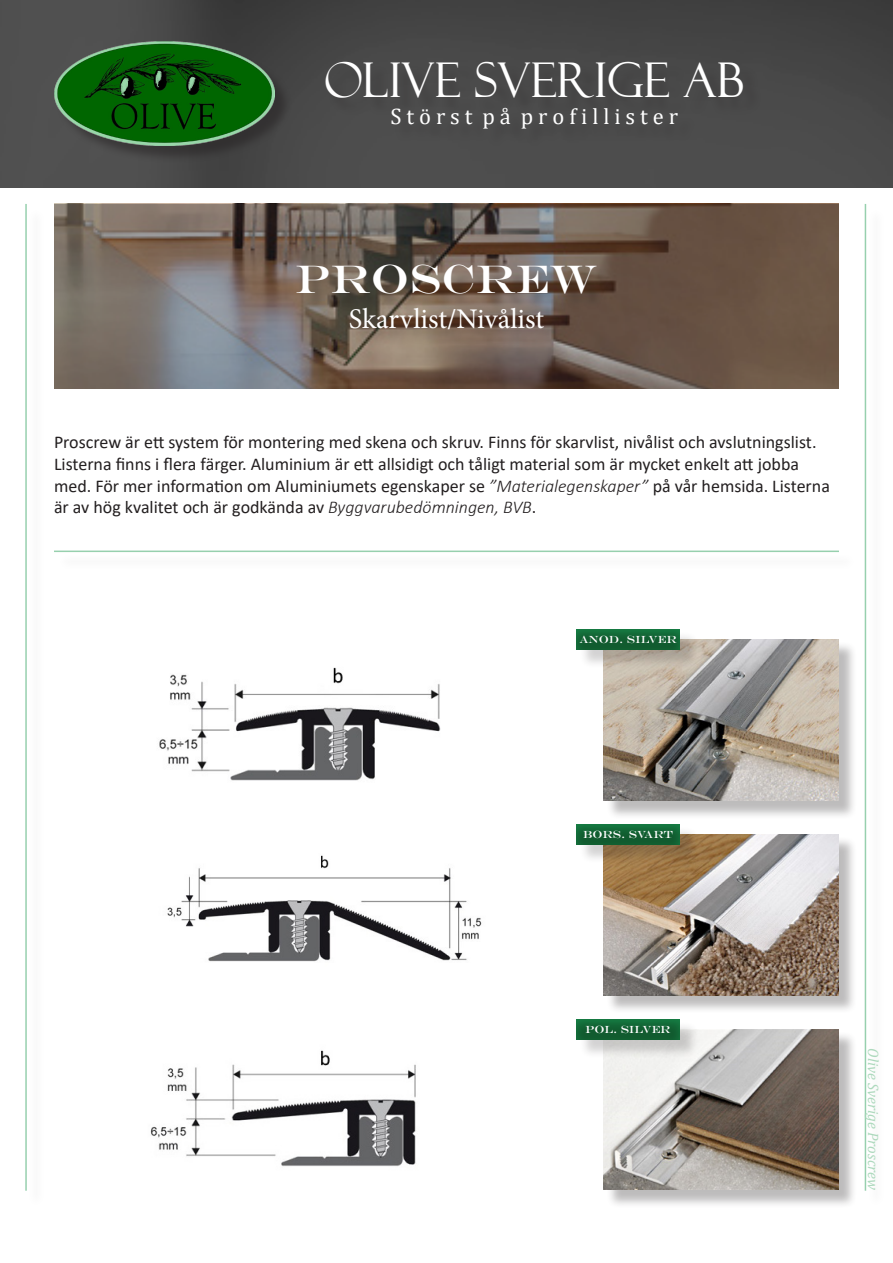
<style>
.page{position:relative;width:893px;height:1263px;background:#fff}
.page>*{position:absolute;margin:0;border:0;box-sizing:border-box;transform-origin:0 0}
.t1{font:48px "Felix Titling";color:#fff}
.t2{font:40.5px "Engravers";color:#fff}
.t3{font:28.5px "Minion Pro";letter-spacing:-.005em;color:#fff}
.t4{font:22.5px "Cambria";color:#fff}
.t5{font:18px/21.6px "Calibri";color:#231f20}
.t6{font:italic 15px "Cambria";color:#add9bd}
.t7{font:10.5px "Engravers";color:#fff}
.s1{font-weight:300;font-style:italic}
</style>
<div class="page">
<img style="left:0;top:0;width:893px;height:187px">
<div style="left:328px;top:64px;width:433px;height:83px;background:#4a4a4a"></div>
<div style="left:56px;top:44px;width:237px;height:120px;background:#231f20;opacity:.5"></div>
<img style="left:54px;top:42px;width:220px;height:103px">
<svg style="left:54px;top:204px;width:785px;height:185px;background:#706258"></svg>
<div style="left:300px;top:267px;width:314px;height:80px;background:#231f20;opacity:.3"></div>
<hr style="left:54px;top:551px;width:785px;height:1px;background:#97d0ae">
<hr style="left:865px;top:204px;width:1px;height:987px;background:#97d0ae">
<hr style="left:25px;top:204px;width:2px;height:987px;background:#97d0ae">
<img style="left:159px;top:667px;width:282px;height:114px">
<img style="left:167px;top:855px;width:315px;height:107px">
<img style="left:150px;top:1050px;width:266px;height:117px">
<div style="left:606px;top:641px;width:252px;height:178px;background:#231f20;opacity:.3"></div>
<img style="left:604px;top:639px;width:235px;height:162px">
<div style="left:606px;top:836px;width:252px;height:178px;background:#231f20;opacity:.3"></div>
<img style="left:604px;top:834px;width:235px;height:162px">
<div style="left:579px;top:826px;width:120px;height:37px;background:#231f20;opacity:.2"></div>
<div style="left:574px;top:822px;width:106px;height:24px;background:#97d0ae;opacity:.25"></div>
<div style="left:606px;top:1031px;width:252px;height:177px;background:#231f20;opacity:.3"></div>
<img style="left:604px;top:1029px;width:235px;height:161px">
<div style="left:579px;top:1021px;width:120px;height:37px;background:#231f20;opacity:.2"></div>
<div style="left:574px;top:1017px;width:106px;height:24px;background:#97d0ae;opacity:.25"></div>
<div style="left:579px;top:631px;width:120px;height:37px;background:#231f20;opacity:.2"></div>
<div style="left:574px;top:627px;width:106px;height:24px;background:#97d0ae;opacity:.25"></div>
<p class="t1" style="left:324px;top:53px;width:422px">OLIVE SVERIGE AB</p>
<p class="t4" style="left:390px;top:103px;width:289px">S t ö r s t p å p r o f i l l i s t e r</p>
<p class="t2" style="left:296px;top:255px;width:303px">PROSCREW</p>
<p class="t3" style="left:349px;top:299px;width:197px">Skarvlist/Nivålist</p>
<p class="t5" style="left:54px;top:431px;width:777px">Proscrew är ett system för montering med skena och skruv. Finns för skarvlist, nivålist och avslutningslist.<br>Listerna finns i flera färger. Aluminium är ett allsidigt och tåligt material som är mycket enkelt att jobba med. För mer information om Aluminiumets egenskaper se <span class="s1">”Materialegenskaper”</span> på vår hemsida. Listerna är av hög kvalitet och är godkända av <span class="s1">Byggvarubedömningen, BVB</span>.</p>
<p class="t7" style="left:579px;top:633px;width:99px">ANOD. SILVER</p>
<p class="t7" style="left:583px;top:828px;width:91px">BORS. SVART</p>
<p class="t7" style="left:586px;top:1023px;width:87px">POL. SILVER</p>
<p class="t6" style="left:884px;top:1048px;width:143px;rotate:90deg">Olive Sverige Proscrew</p>
</div>
